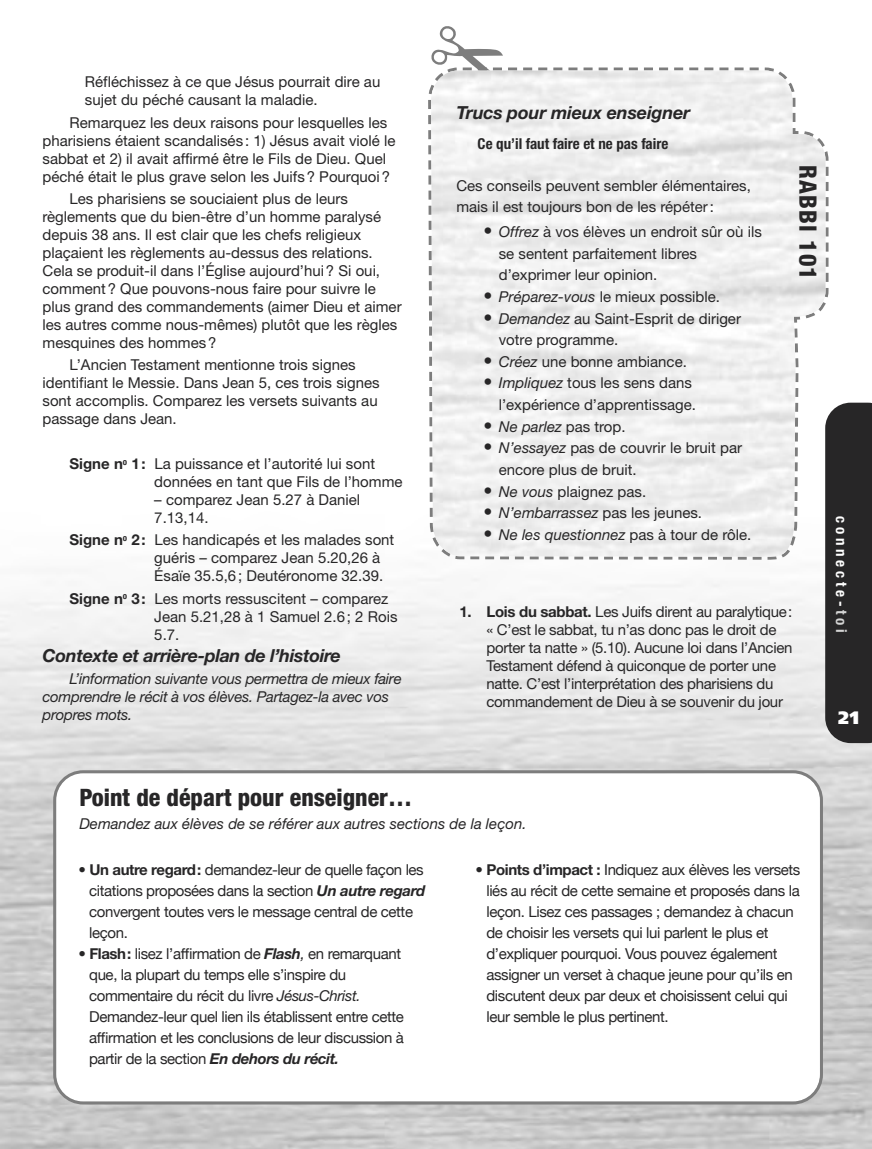
<style>
.page{position:relative;width:872px;height:1149px;background:#fff}
.page>*{position:absolute;margin:0;border:0;box-sizing:border-box;transform-origin:0 0}
.t1{font:800 condensed 24px "Helvetica Neue LT Std";color:#272627}
.t2{font:800 condensed 24px "Helvetica Neue LT Std";letter-spacing:.05em;color:#272627}
.t3{font:italic 700 18px "Helvetica Neue LT Std";letter-spacing:-.02em;color:#272627}
.t4{font:900 18px "Frutiger";color:#fff}
.t5{font:15px/18px "Helvetica Neue LT Std";color:#272627}
.t6{font:15px/21px "Helvetica Neue";letter-spacing:-.025em;color:#272627}
.t7{font:italic 15px/18px "Helvetica Neue LT Std";letter-spacing:-.015em;color:#272627}
.t8{font:15px/18px "Helvetica Neue LT Std";letter-spacing:-.02em;color:#272627}
.t9{font:700 condensed 15px "Helvetica Neue LT Std";color:#272627}
.t10{font:700 condensed 15px "Helvetica Neue";letter-spacing:.25em;color:#fff}
.s1{font-weight:700}
.s2{font-size:18px}
.s3{font-style:italic}
.s4{font-style:normal;font-size:18px}
.s5{font-style:normal}
.s6{color:#d4d4d4}
.s7{font-family:"Helvetica Neue LT Std"}
.s8{font-family:"Helvetica Neue LT Std";font-weight:700}
.s9{font-family:"Helvetica Neue LT Std";font-weight:700;font-style:italic}
.s10{font-family:"Helvetica Neue LT Std";font-style:italic}
</style>
<div class="page">
<img style="left:0;top:578px;width:872px;height:570px">
<div style="left:825px;top:402px;width:47px;height:340px;background:#272627"></div>
<svg style="left:53px;top:770px;width:770px;height:334px"></svg>
<svg style="left:467px;top:556px;width:318px;height:4px"></svg>
<svg style="left:452px;top:556px;width:15px;height:4px"></svg>
<svg style="left:825px;top:151px;width:4px;height:154px"></svg>
<img style="left:431px;top:70px;width:394px;height:486px">
<svg style="left:429px;top:67px;width:77px;height:17px"></svg>
<p class="t5" style="left:85px;top:74px;width:297px">Réfléchissez à ce que Jésus pourrait dire au sujet du péché causant la maladie.</p>
<p class="t5" style="left:43px;top:115px;width:354px;text-indent:27px">Remarquez les deux raisons pour lesquelles les pharisiens étaient scandalisés : 1) Jésus avait violé le sabbat et 2) il avait affirmé être le Fils de Dieu. Quel péché était le plus grave selon les Juifs ? Pourquoi ?</p>
<p class="t5" style="left:43px;top:191px;width:361px;text-indent:27px">Les pharisiens se souciaient plus de leurs règlements que du bien-être d’un homme paralysé depuis 38 ans. Il est clair que les chefs religieux plaçaient les règlements au-dessus des relations.<br>Cela se produit-il dans l’Église aujourd’hui ? Si oui, comment ? Que pouvons-nous faire pour suivre le plus grand des commandements (aimer Dieu et aimer les autres comme nous-mêmes) plutôt que les règles mesquines des hommes ?</p>
<p class="t5" style="left:43px;top:357px;width:339px;text-indent:27px">L’Ancien Testament mentionne trois signes identifiant le Messie. Dans Jean 5, ces trois signes sont accomplis. Comparez les versets suivants au passage dans Jean.</p>
<p class="t5" style="left:154px;top:456px;width:250px;text-indent:-85px"><span class="s1">Signe n</span><sup>o</sup> <span class="s1">1 :</span> La puissance et l’autorité lui sont données en tant que Fils de l’homme</p>
<p class="t5" style="left:154px;top:492px;width:207px">– comparez Jean 5.27 à Daniel<br>7.13,14.</p>
<p class="t5" style="left:154px;top:532px;width:241px;text-indent:-85px"><span class="s1">Signe n</span><sup>o</sup> <span class="s1">2 :</span> Les handicapés et les malades sont guéris – comparez Jean 5.20,26 à<br>Ésaïe 35.5,6 ; Deutéronome 32.39.</p>
<p class="t5" style="left:154px;top:590px;width:245px;text-indent:-85px"><span class="s1">Signe n</span><sup>o</sup> <span class="s1">3 :</span> Les morts ressuscitent – comparez<br>Jean 5.21,28 à 1 Samuel 2.6 ; 2 Rois<br>5.7.</p>
<p class="t3" style="left:43px;top:648px;width:300px">Contexte et arrière-plan de l’histoire</p>
<p class="t7" style="left:43px;top:671px;width:361px;text-indent:27px">L’information suivante vous permettra de mieux faire comprendre le récit à vos élèves. Partagez-la avec vos propres mots.</p>
<p class="t3" style="left:456px;top:106px;width:235px">Trucs pour mieux enseigner</p>
<p class="t9" style="left:477px;top:138px;width:192px">Ce qu’il faut faire et ne pas faire</p>
<p class="t5" style="left:456px;top:176px;width:296px;line-height:21px">Ces conseils peuvent sembler élémentaires, mais il est toujours bon de les répéter :</p>
<p class="t5" style="left:499px;top:222px;width:265px;line-height:21.6px;text-indent:-15px"><span class="s2">•</span> <span class="s3">Offrez</span> à vos élèves un endroit sûr où ils se sentent parfaitement libres d’exprimer leur opinion.</p>
<p class="t5" style="left:483px;top:289px;width:238px"><span class="s2">•</span> <span class="s3">Préparez-vous</span> le mieux possible.</p>
<p class="t5" style="left:499px;top:309px;width:244px;line-height:21.6px;text-indent:-15px"><span class="s2">•</span> <span class="s3">Demandez</span> au Saint-Esprit de diriger votre programme.</p>
<p class="t5" style="left:483px;top:354px;width:205px"><span class="s2">•</span> <span class="s3">Créez</span> une bonne ambiance.</p>
<p class="t5" style="left:483px;top:373px;width:214px;line-height:21.6px;text-align:right"><span class="s2">•</span> <span class="s3">Impliquez</span> tous les sens dans l’expérience d’apprentissage.</p>
<p class="t7" style="left:483px;top:418px;width:144px"><span class="s4">•</span> Ne parlez <span class="s5">pas trop.</span></p>
<p class="t5" style="left:499px;top:438px;width:245px;line-height:21.6px;text-indent:-15px"><span class="s2">•</span> <span class="s3">N’essayez</span> pas de couvrir le bruit par encore plus de bruit.</p>
<p class="t5" style="left:483px;top:483px;width:164px"><span class="s2">•</span> <span class="s3">Ne vous</span> plaignez pas.</p>
<p class="t7" style="left:483px;top:505px;width:220px"><span class="s4">•</span> N’embarrassez <span class="s5">pas les jeunes.</span></p>
<p class="t7" style="left:483px;top:526px;width:269px"><span class="s4">•</span> Ne les questionnez <span class="s5">pas à tour de rôle.</span></p>
<h1 class="t2" style="left:816px;top:165px;width:117px;rotate:90deg">RABBI 101</h1>
<p class="t8" style="left:486px;top:603px;width:307px;text-indent:-27px"><span class="s1">1. Lois du sabbat.</span> Les Juifs dirent au paralytique : « C’est le sabbat, tu n’as donc pas le droit de porter ta natte » (5.10). Aucune loi dans l’Ancien Testament défend à quiconque de porter une natte. C’est l’interprétation des pharisiens du commandement de Dieu à se souvenir du jour</p>
<p class="t10" style="left:850px;top:516px;width:118px;rotate:90deg">connecte-<span class="s6">toi</span></p>
<p class="t4" style="left:838px;top:710px;width:22px">21</p>
<h1 class="t1" style="left:79px;top:789px;width:334px">Point de départ pour enseigner…</h1>
<p class="t7" style="left:79px;top:815px;width:448px">Demandez aux élèves de se référer aux autres sections de la leçon.</p>
<p class="t6" style="left:89px;top:858px;width:338px;text-indent:-11px"><span class="s7">•</span> <span class="s8">Un autre regard :</span> demandez-leur de quelle façon les citations proposées dans la section <span class="s9">Un autre regard </span>convergent toutes vers le message central de cette leçon.</p>
<p class="t6" style="left:89px;top:942px;width:316px;text-indent:-11px"><span class="s7">•</span> <span class="s8">Flash :</span> lisez l’affirmation de <span class="s9">Flash</span><span class="s10">,</span> en remarquant que, la plupart du temps elle s’inspire du commentaire du récit du livre <span class="s10">Jésus-Christ.<br></span>Demandez-leur quel lien ils établissent entre cette affirmation et les conclusions de leur discussion à partir de la section <span class="s9">En dehors du récit.</span></p>
<p class="t6" style="left:486px;top:858px;width:315px;text-indent:-11px"><span class="s7">•</span> <span class="s8">Points d’impact :</span> Indiquez aux élèves les versets liés au récit de cette semaine et proposés dans la leçon. Lisez ces passages ; demandez à chacun de choisir les versets qui lui parlent le plus et d’expliquer pourquoi. Vous pouvez également assigner un verset à chaque jeune pour qu’ils en discutent deux par deux et choisissent celui qui leur semble le plus pertinent.</p>
</div>
